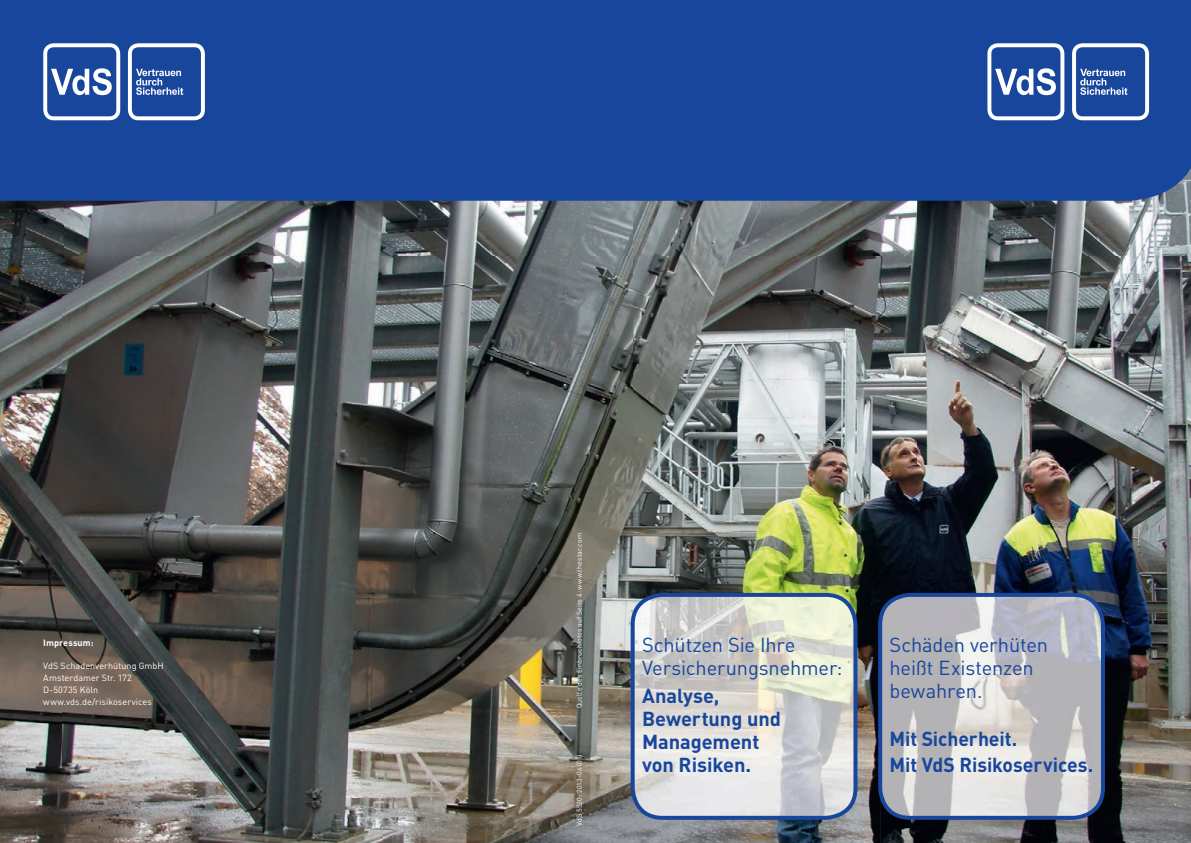
<style>
.page{position:relative;width:1191px;height:843px;background:#fff}
.page>*{position:absolute;margin:0;border:0;box-sizing:border-box;transform-origin:0 0}
.t1{font:700 20px/23px "DIN Pro";letter-spacing:-.005em;color:#18469d}
.t2{font:20px/23px "DIN Pro";letter-spacing:-.01em;color:#18469d}
.t3{font:9px/11.8px "DIN Pro";letter-spacing:.005em;color:#fff}
.t4{font:700 9px "DIN Pro";letter-spacing:.01em;color:#fff}
.t5{font:7px "DIN Pro";letter-spacing:.015em;color:#fff}
</style>
<div class="page">
<img style="left:63px;top:201px;width:1128px;height:265px">
<img style="left:0;top:201px;width:63px;height:641px">
<img style="left:348px;top:466px;width:843px;height:140px">
<img style="left:63px;top:466px;width:285px;height:376px">
<img style="left:1094px;top:606px;width:97px;height:236px">
<img style="left:857px;top:606px;width:21px;height:35px">
<img style="left:383px;top:606px;width:248px;height:210px">
<img style="left:347px;top:606px;width:36px;height:236px">
<img style="left:845px;top:641px;width:35px;height:201px">
<img style="left:1058px;top:819px;width:36px;height:23px">
<img style="left:880px;top:819px;width:36px;height:23px">
<img style="left:810px;top:819px;width:35px;height:23px">
<img style="left:916px;top:819px;width:142px;height:23px">
<img style="left:383px;top:816px;width:427px;height:26px">
<div style="left:0;top:0;width:1191px;height:201px;background:#18469d"></div>
<svg style="left:878px;top:592px;width:227px;height:227px;background:#b6b8bf"></svg>
<svg style="left:631px;top:592px;width:226px;height:227px;background:#ced1d0"></svg>
<div style="left:1074px;top:45px;width:73px;height:73px;background:#18469d;border-radius:8px"></div>
<div style="left:1072px;top:43px;width:77px;height:77px;border:4px solid #fff;border-radius:8px"></div>
<div style="left:989px;top:45px;width:73px;height:73px;background:#18469d;border-radius:8px"></div>
<div style="left:987px;top:43px;width:77px;height:77px;border:4px solid #fff;border-radius:8px"></div>
<svg style="left:995px;top:68px;width:61px;height:27px"></svg>
<svg style="left:1080px;top:69px;width:47px;height:26px"></svg>
<div style="left:130px;top:45px;width:73px;height:73px;background:#18469d;border-radius:8px"></div>
<div style="left:128px;top:43px;width:77px;height:77px;border:4px solid #fff;border-radius:8px"></div>
<div style="left:45px;top:45px;width:73px;height:73px;background:#18469d;border-radius:8px"></div>
<div style="left:43px;top:43px;width:77px;height:77px;border:4px solid #fff;border-radius:8px"></div>
<svg style="left:51px;top:68px;width:61px;height:27px"></svg>
<svg style="left:136px;top:69px;width:47px;height:26px"></svg>
<p class="t4" style="left:43px;top:636px;width:52px">Impressum:</p>
<p class="t3" style="left:43px;top:659px;width:122px">VdS Schadenverhütung GmbH<br>Amsterdamer Str. 172<br>D-50735 Köln www.vds.de/risikoservices</p>
<p class="t5" style="left:573px;top:708px;width:177px;rotate:-90deg">Quelle des Einbruchfotos auf Seite 4: www.thestar.com</p>
<p class="t5" style="left:573px;top:825px;width:73px;rotate:-90deg">VdS 5520: 2013-06 (01)</p>
<h1 class="t2" style="left:642px;top:630px;width:202px">Schützen Sie Ihre<br>Versicherungsnehmer:</h1>
<h1 class="t1" style="left:642px;top:683px;width:141px">Analyse,<br>Bewertung und<br>Management von Risiken.</h1>
<h1 class="t2" style="left:889px;top:630px;width:160px">Schäden verhüten heißt Existenzen bewahren.</h1>
<h1 class="t1" style="left:889px;top:725px;width:205px;line-height:25.8px">Mit Sicherheit.<br>Mit VdS Risiko ser vices.</h1>
</div>
